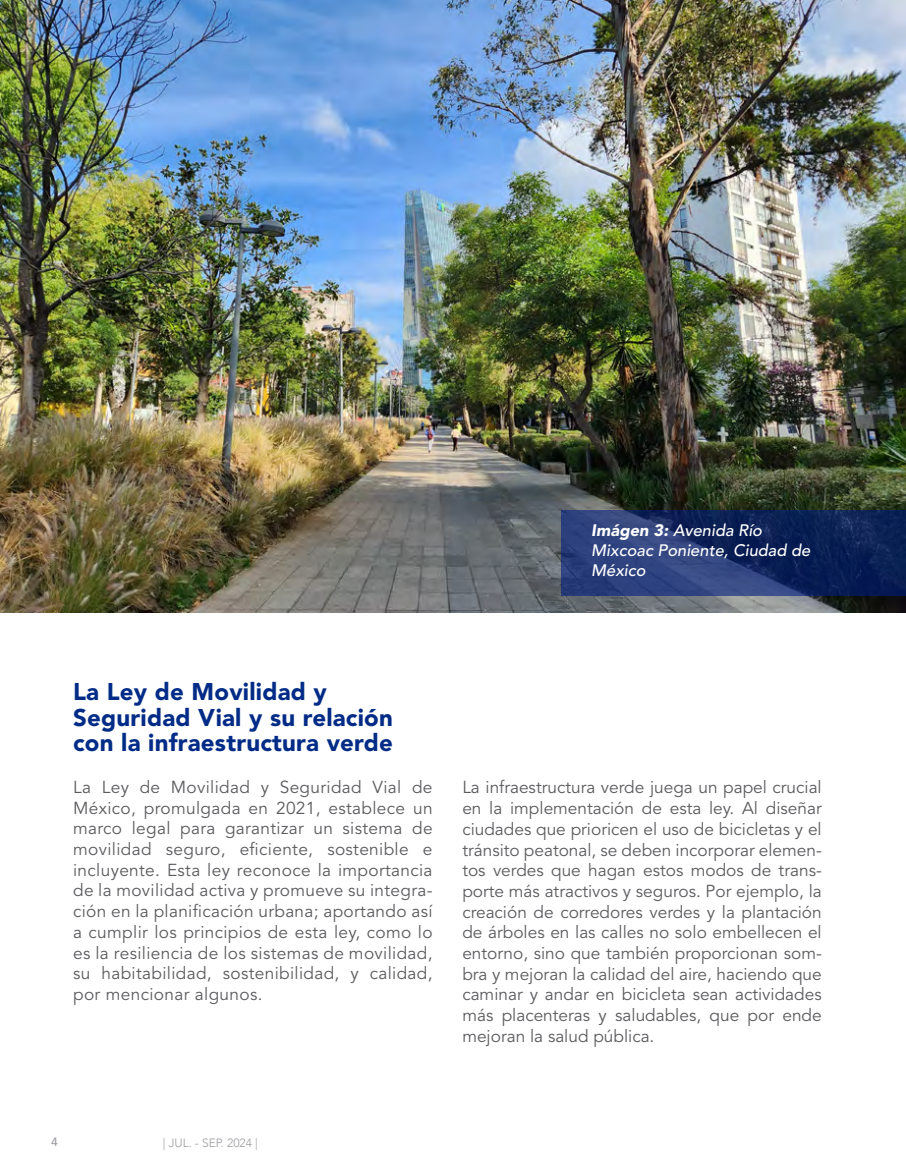
<style>
.page{position:relative;width:906px;height:1170px;background:#fff}
.page>*{position:absolute;margin:0;border:0;box-sizing:border-box;transform-origin:0 0}
.t1{font:900 24px/25.5px "Avenir LT Std";letter-spacing:.01em;color:#002b86}
.t2{font:17.25px/20.7px "Avenir LT Std";letter-spacing:.01em;color:#5c5b5f;text-align:justify}
.t3{font:italic 500 16.5px/19.8px "Avenir LT Std";color:#fff}
.t4{font:300 12px "Avenir";color:#9d9ba0}
.t5{font:500 12px "Avenir";color:#9d9ba0}
.s1{font-weight:900}
</style>
<div class="page">
<img style="left:0;top:0;width:906px;height:612px">
<svg style="left:561px;top:510px;width:345px;height:86px;background:#1b3068"></svg>
<p class="t3" style="left:591px;top:521px;width:221px"><span class="s1">Imágen 3:</span> Avenida Río<br>Mixcoac Poniente, Ciudad de<br>México</p>
<h1 class="t1" style="left:73px;top:679px;width:321px">La Ley de Movilidad y<br>Seguridad Vial y su relación con la infraestructura verde</h1>
<p class="t2" style="left:73px;top:777px;width:361px">La Ley de Movilidad y Seguridad Vial de México, promulgada en 2021, establece un marco legal para garantizar un sistema de movilidad seguro, eficiente, sostenible e incluyente. Esta ley reconoce la importancia de la movilidad activa y promueve su integra&shy;ción en la planificación urbana; aportando así a cumplir los principios de esta ley, como lo es la resiliencia de los sistemas de movilidad, su habitabilidad, sostenibilidad, y calidad, por mencionar algunos.</p>
<p class="t2" style="left:462px;top:777px;width:361px">La infraestructura verde juega un papel crucial en la implementación de esta ley. Al diseñar ciudades que prioricen el uso de bicicletas y el tránsito peatonal, se deben incorporar elemen&shy;tos verdes que hagan estos modos de trans&shy;porte más atractivos y seguros. Por ejemplo, la creación de corredores verdes y la plantación de árboles en las calles no solo embellecen el entorno, sino que también proporcionan som&shy;bra y mejoran la calidad del aire, haciendo que caminar y andar en bicicleta sean actividades más placenteras y saludables, que por ende mejoran la salud pública.</p>
<p class="t5" style="left:51px;top:1131px;width:8px">4</p>
<p class="t4" style="left:163px;top:1135px;width:96px">| JUL. - SEP. 2024 |</p>
</div>
